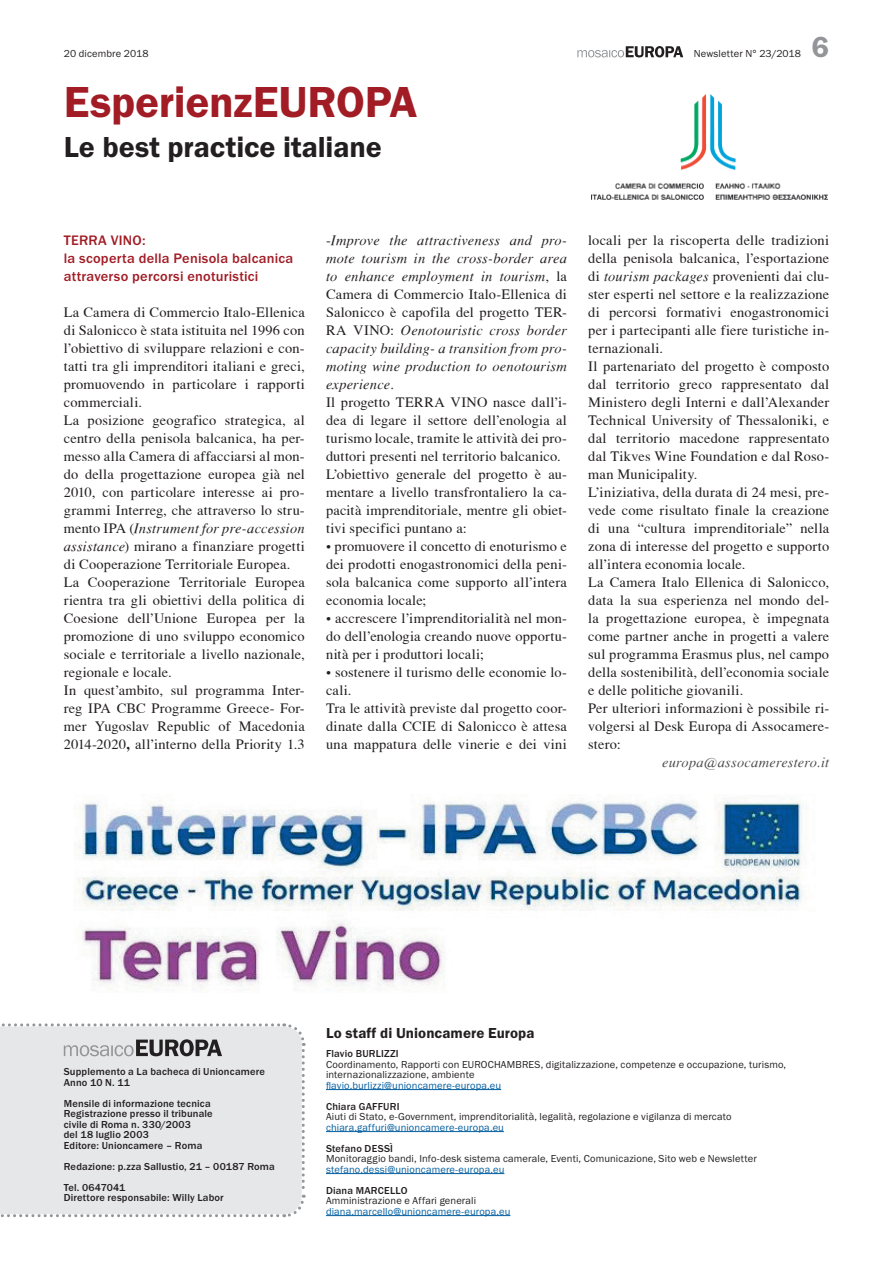
<style>
.page{position:relative;width:893px;height:1263px;background:#fff}
.page>*{position:absolute;margin:0;border:0;box-sizing:border-box;transform-origin:0 0}
.t1{font:600 45px "Franklin Gothic Itc T";letter-spacing:-.005em;color:#a11c25}
.t2{font:600 30px "Franklin Gothic Itc T";color:#231f20}
.t3{font:600 30px "Franklin Gothic Itc T";color:#939598}
.t4{font:600 15px "Franklin Gothic Itc T";letter-spacing:.005em;color:#231f20}
.t5{font:14.25px/18px "T Acc LAD";letter-spacing:.015em;color:#231f20}
.t6{font:14.25px/18px "T Acc LAD Italic";letter-spacing:.015em;color:#231f20;text-align:justify}
.t7{font:500 14.25px/18px "Franklin Gothic Itc T";letter-spacing:.015em;color:#a11c25}
.t8{font:14.25px "T Acc LAD Italic";letter-spacing:.015em;color:#4b4c4d}
.t9{font:10.5px/10.5px "Franklin Gothic Itc T";letter-spacing:.015em;color:#231f20}
.t10{font:500 10.5px/10.5px "Franklin Gothic Itc T";letter-spacing:.015em;color:#231f20}
.t11{font:10.5px "Franklin Gothic Itc T";letter-spacing:.01em;color:#035ea0}
.s1{font-family:"T Acc LAD"}
.s2{font-family:"T Acc LAD Italic"}
.s3{font-family:"T Acc LAD Bold"}
</style>
<div class="page">
<svg style="left:577px;top:46px;width:106px;height:11px"></svg>
<img style="left:74px;top:797px;width:730px;height:192px">
<svg style="left:0;top:1023px;width:306px;height:195px;background:#e2e3e5"></svg>
<hr style="left:326px;top:1089px;width:175px;height:1px;background:#035ea0">
<hr style="left:326px;top:1131px;width:178px;height:1px;background:#035ea0">
<hr style="left:326px;top:1173px;width:178px;height:1px;background:#035ea0">
<hr style="left:326px;top:1215px;width:184px;height:1px;background:#035ea0">
<img style="left:591px;top:94px;width:237px;height:106px">
<p class="t9" style="left:64px;top:49px;width:86px">20 dicembre 2018</p>
<p class="t9" style="left:694px;top:49px;width:109px">Newsletter N° 23/2018</p>
<h1 class="t1" style="left:64px;top:76px;width:355px">EsperienzEUROPA</h1>
<h2 class="t2" style="left:64px;top:130px;width:319px">Le best practice italiane</h2>
<h2 class="t3" style="left:812px;top:30px;width:19px">6</h2>
<p class="t7" style="left:64px;top:231px;width:231px">TERRA VINO:<br>la scoperta della Penisola balcanica attraverso percorsi enoturistici</p>
<p class="t5" style="left:64px;top:303px;width:242px">La Camera di Commercio Italo-Ellenica di Salonicco è stata istituita nel 1996 con l’obiettivo di sviluppare relazioni e con&shy;tatti tra gli imprenditori italiani e greci, promuovendo in particolare i rapporti commerciali.<br>La posizione geografico strategica, al centro della penisola balcanica, ha per&shy;messo alla Camera di affacciarsi al mon&shy;do della progettazione europea già nel 2010, con particolare interesse ai pro&shy;grammi Interreg, che attraverso lo stru-</p>
<p class="t6" style="left:64px;top:519px;width:242px"><span class="s1">mento IPA (</span>Instrument for pre-accession</p>
<p class="t5" style="left:64px;top:537px;width:242px"><span class="s2">assistance</span>) mirano a finanziare progetti di Cooperazione Territoriale Europea.<br>La Cooperazione Territoriale Europea rientra tra gli obiettivi della politica di Coesione dell’Unione Europea per la promozione di uno sviluppo economico sociale e territoriale a livello nazionale, regionale e locale.<br>In quest’ambito, sul programma Inter&shy;reg IPA CBC Programme Greece- For&shy;mer Yugoslav Republic of Macedonia 2014-2020<span class="s3">,</span> all’interno della Priority 1.3</p>
<p class="t6" style="left:326px;top:231px;width:242px"><span class="s1">-</span>Improve the attractiveness and pro&shy;mote tourism in the cross-border area to enhance employment in tourism<span class="s1">, la</span></p>
<p class="t5" style="left:326px;top:285px;width:242px">Camera di Commercio Italo-Ellenica di<br>Salonicco è capofila del progetto TER-</p>
<p class="t6" style="left:326px;top:321px;width:242px"><span class="s1">RA VINO:</span> Oenotouristic cross border capacity building- a transition from pro&shy;moting wine production to oenotourism experience.</p>
<p class="t5" style="left:326px;top:393px;width:242px">Il progetto TERRA VINO nasce dall’i&shy;dea di legare il settore dell’enologia al turismo locale, tramite le attività dei pro&shy;duttori presenti nel territorio balcanico.<br>L’obiettivo generale del progetto è au&shy;mentare a livello transfrontaliero la ca&shy;pacità imprenditoriale, mentre gli obiet&shy;tivi specifici puntano a:</p>
<p class="t5" style="left:326px;top:537px;width:242px;text-align:justify">• promuovere il concetto di enoturismo e dei prodotti enogastronomici della peni&shy;sola balcanica come supporto all’intera economia locale;</p>
<p class="t5" style="left:326px;top:609px;width:242px;text-align:justify">• accrescere l’imprenditorialità nel mon&shy;do dell’enologia creando nuove opportu&shy;nità per i produttori locali;</p>
<p class="t5" style="left:326px;top:663px;width:242px">• sostenere il turismo delle economie lo&shy;cali.<br>Tra le attività previste dal progetto coor&shy;dinate dalla CCIE di Salonicco è attesa una mappatura delle vinerie e dei vini</p>
<p class="t5" style="left:588px;top:231px;width:242px">locali per la riscoperta delle tradizioni della penisola balcanica, l’esportazione di <span class="s2">tourism packages</span> provenienti dai clu&shy;ster esperti nel settore e la realizzazione di percorsi formativi enogastronomici per i partecipanti alle fiere turistiche in&shy;ternazionali.<br>Il partenariato del progetto è composto dal territorio greco rappresentato dal Ministero degli Interni e dall’Alexander Technical University of Thessaloniki, e dal territorio macedone rappresentato dal Tikves Wine Foundation e dal Roso&shy;man Municipality.<br>L’iniziativa, della durata di 24 mesi, pre&shy;vede come risultato finale la creazione di una “cultura imprenditoriale” nella zona di interesse del progetto e supporto all’intera economia locale.<br>La Camera Italo Ellenica di Salonicco, data la sua esperienza nel mondo del&shy;la progettazione europea, è impegnata come partner anche in progetti a valere sul programma Erasmus plus, nel campo della sostenibilità, dell’economia sociale e delle politiche giovanili.<br>Per ulteriori informazioni è possibile ri&shy;volgersi al Desk Europa di Assocamere&shy;stero:</p>
<p class="t8" style="left:662px;top:754px;width:169px">europa@assocamerestero.it</p>
<p class="t10" style="left:64px;top:1066px;width:203px">Supplemento a La bacheca di Unioncamere<br>Anno 10 N. 11</p>
<p class="t10" style="left:64px;top:1098px;width:150px">Mensile di informazione tecnica<br>Registrazione presso il tribunale civile di Roma n. 330/2003<br>del 18 luglio 2003<br>Editore: Unioncamere – Roma</p>
<p class="t10" style="left:64px;top:1155px;width:213px;line-height:21px">Redazione: p.zza Sallustio, 21 – 00187 Roma<br>Tel. 0647041</p>
<p class="t10" style="left:64px;top:1192px;width:161px">Direttore responsabile: Willy Labor</p>
<p class="t4" style="left:326px;top:1024px;width:210px">Lo staff di Unioncamere Europa</p>
<p class="t10" style="left:326px;top:1048px;width:74px">Flavio BURLIZZI</p>
<p class="t9" style="left:326px;top:1058px;width:462px">Coordinamento, Rapporti con EUROCHAMBRES, digitalizzazione, competenze e occupazione, turismo, internazionalizzazione, ambiente</p>
<p class="t11" style="left:326px;top:1079px;width:177px">flavio.burlizzi@unioncamere-europa.eu</p>
<p class="t10" style="left:326px;top:1100px;width:75px">Chiara GAFFURI</p>
<p class="t9" style="left:326px;top:1111px;width:407px">Aiuti di Stato, e-Government, imprenditorialità, legalità, regolazione e vigilanza di mercato</p>
<p class="t11" style="left:326px;top:1121px;width:179px">chiara.gaffuri@unioncamere-europa.eu</p>
<p class="t10" style="left:326px;top:1142px;width:69px">Stefano DESSÌ</p>
<p class="t9" style="left:326px;top:1153px;width:432px">Monitoraggio bandi, Info-desk sistema camerale, Eventi, Comunicazione, Sito web e Newsletter</p>
<p class="t11" style="left:326px;top:1163px;width:180px">stefano.dessi@unioncamere-europa.eu</p>
<p class="t10" style="left:326px;top:1184px;width:83px">Diana MARCELLO</p>
<p class="t9" style="left:326px;top:1195px;width:152px">Amministrazione e Affari generali</p>
<p class="t11" style="left:326px;top:1205px;width:186px">diana.marcello@unioncamere-europa.eu</p>
</div>
